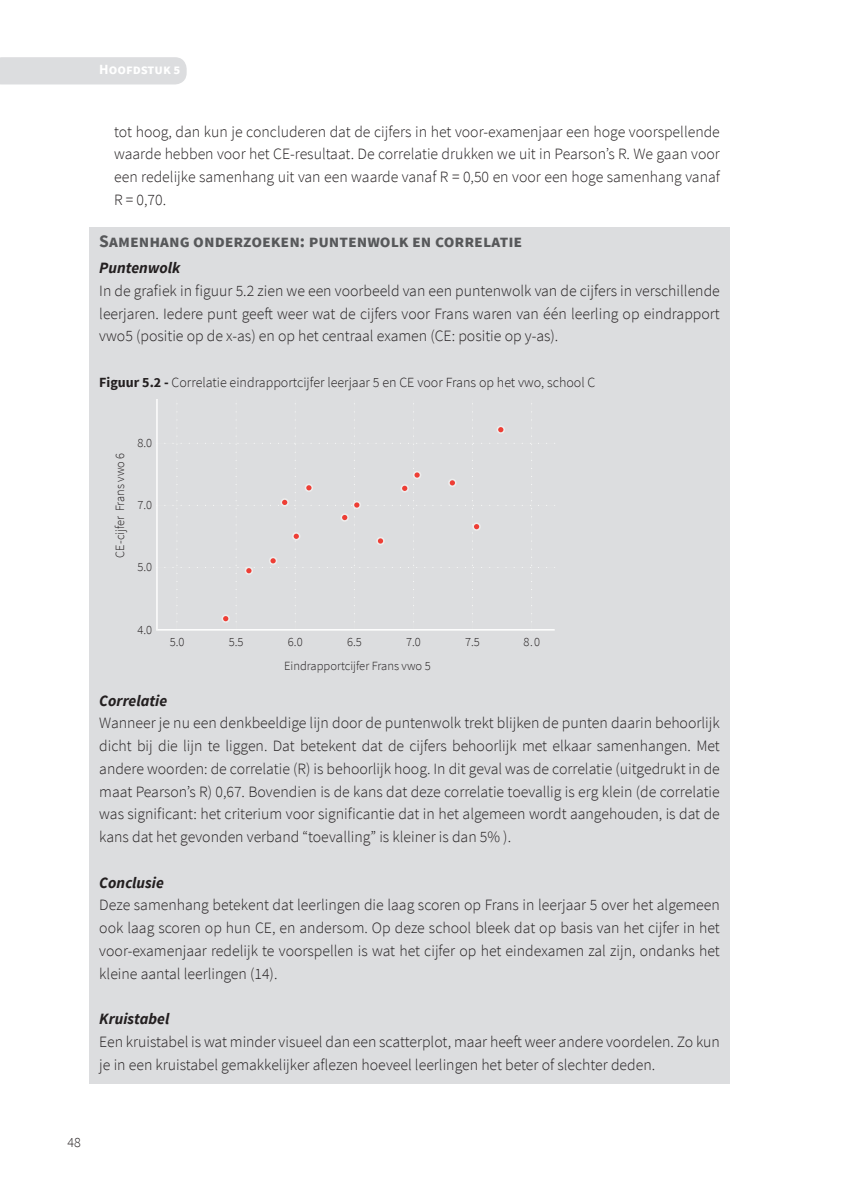
<style>
.page{position:relative;width:844px;height:1191px;background:#fff}
.page>*{position:absolute;margin:0;border:0;box-sizing:border-box;transform-origin:0 0}
.Kader_heading{font:700 17.5px "Source Sans Pro";letter-spacing:-.005em;color:#57585a}
.Body_Kader{font:300 15.75px/22.8px "Source Sans Pro";color:#231f20;text-align:justify}
.Body{font:300 15.75px/22.8px "Source Sans Pro";color:#231f20;text-align:justify}
.Kader_title_2{font:italic 700 15.75px "Source Sans Pro";color:#231f20}
.Body_Kader-2{font:300 14px "Source Sans Pro";color:#231f20}
.t1{font:700 14px "Source Sans Pro";color:#fff}
.t2{font:300 12.6px "Source Sans Pro";color:#231f20}
.t3{font:300 12.42px "Source Sans Pro";color:#231f20}
.s1{font-weight:700}
</style>
<div class="page">
<div style="left:0;top:57px;width:187px;height:27px;background:#dcdddf"></div>
<div style="left:89px;top:227px;width:640px;height:38px;background:#dcdddf"></div>
<div style="left:89px;top:251px;width:640px;height:36px;background:#dcdddf"></div>
<div style="left:89px;top:274px;width:640px;height:81px;background:#dcdddf"></div>
<div style="left:89px;top:342px;width:640px;height:36px;background:#dcdddf"></div>
<div style="left:89px;top:366px;width:640px;height:34px;background:#dcdddf"></div>
<div style="left:89px;top:386px;width:640px;height:36px;background:#dcdddf"></div>
<div style="left:89px;top:407px;width:640px;height:36px;background:#dcdddf"></div>
<div style="left:89px;top:428px;width:640px;height:36px;background:#dcdddf"></div>
<div style="left:89px;top:449px;width:640px;height:36px;background:#dcdddf"></div>
<div style="left:89px;top:470px;width:640px;height:36px;background:#dcdddf"></div>
<div style="left:89px;top:491px;width:640px;height:36px;background:#dcdddf"></div>
<div style="left:89px;top:512px;width:640px;height:36px;background:#dcdddf"></div>
<div style="left:89px;top:533px;width:640px;height:36px;background:#dcdddf"></div>
<div style="left:89px;top:554px;width:640px;height:36px;background:#dcdddf"></div>
<div style="left:89px;top:575px;width:640px;height:36px;background:#dcdddf"></div>
<div style="left:89px;top:596px;width:640px;height:36px;background:#dcdddf"></div>
<div style="left:89px;top:617px;width:640px;height:36px;background:#dcdddf"></div>
<div style="left:89px;top:638px;width:640px;height:36px;background:#dcdddf"></div>
<div style="left:89px;top:659px;width:640px;height:36px;background:#dcdddf"></div>
<div style="left:89px;top:684px;width:640px;height:35px;background:#dcdddf"></div>
<div style="left:89px;top:706px;width:640px;height:150px;background:#dcdddf"></div>
<div style="left:89px;top:843px;width:640px;height:35px;background:#dcdddf"></div>
<div style="left:89px;top:866px;width:640px;height:35px;background:#dcdddf"></div>
<div style="left:89px;top:888px;width:640px;height:104px;background:#dcdddf"></div>
<div style="left:89px;top:979px;width:640px;height:36px;background:#dcdddf"></div>
<div style="left:89px;top:1002px;width:640px;height:36px;background:#dcdddf"></div>
<div style="left:89px;top:1025px;width:640px;height:58px;background:#dcdddf"></div>
<hr style="left:157px;top:629px;width:397px;height:1px;background:#fff">
<hr style="left:156px;top:399px;width:2px;height:231px;background:#fff">
<div style="left:221px;top:614px;width:9px;height:9px;border:2px solid #ededed;border-radius:50%"></div>
<svg style="left:157px;top:400px;width:382px;height:222px"></svg>
<div style="left:292px;top:532px;width:8px;height:8px;border:2px solid #ededed;border-radius:50%"></div>
<div style="left:281px;top:499px;width:7px;height:7px;background:#ee3e35;border-radius:50%"></div>
<div style="left:280px;top:498px;width:9px;height:8px;border:2px solid #ededed;border-radius:50%"></div>
<div style="left:305px;top:484px;width:7px;height:7px;background:#ee3e35;border-radius:50%"></div>
<div style="left:304px;top:483px;width:9px;height:9px;border:2px solid #ededed;border-radius:50%"></div>
<div style="left:341px;top:514px;width:7px;height:7px;background:#ee3e35;border-radius:50%"></div>
<div style="left:340px;top:513px;width:9px;height:9px;border:2px solid #ededed;border-radius:50%"></div>
<div style="left:377px;top:537px;width:7px;height:7px;background:#ee3e35;border-radius:50%"></div>
<div style="left:376px;top:537px;width:8px;height:8px;border:2px solid #ededed;border-radius:50%"></div>
<div style="left:353px;top:501px;width:7px;height:7px;background:#ee3e35;border-radius:50%"></div>
<div style="left:352px;top:501px;width:9px;height:8px;border:2px solid #ededed;border-radius:50%"></div>
<div style="left:401px;top:485px;width:7px;height:7px;background:#ee3e35;border-radius:50%"></div>
<div style="left:400px;top:484px;width:9px;height:8px;border:2px solid #ededed;border-radius:50%"></div>
<div style="left:413px;top:471px;width:7px;height:7px;background:#ee3e35;border-radius:50%"></div>
<div style="left:413px;top:471px;width:8px;height:8px;border:2px solid #ededed;border-radius:50%"></div>
<div style="left:449px;top:479px;width:6px;height:7px;background:#ee3e35;border-radius:50%"></div>
<div style="left:448px;top:479px;width:8px;height:8px;border:2px solid #ededed;border-radius:50%"></div>
<div style="left:473px;top:523px;width:7px;height:7px;background:#ee3e35;border-radius:50%"></div>
<div style="left:472px;top:522px;width:8px;height:9px;border:2px solid #ededed;border-radius:50%"></div>
<div style="left:497px;top:426px;width:7px;height:7px;background:#ee3e35;border-radius:50%"></div>
<div style="left:496px;top:425px;width:9px;height:9px;border:2px solid #ededed;border-radius:50%"></div>
<p class="t1" style="left:99px;top:60px;width:83px">Hoofdstuk 5</p>
<p class="Body" style="left:114px;top:120px;width:607px">tot hoog, dan kun je concluderen dat de cijfers in het voor-examenjaar een hoge voorspellende waarde hebben voor het CE-resultaat. De correlatie drukken we uit in Pearson’s R. We gaan voor een redelijke samenhang uit van een waarde vanaf R = 0,50 en voor een hoge samenhang vanaf R = 0,70.</p>
<p class="Kader_heading" style="left:99px;top:229px;width:424px">Samenhang onderzoeken: puntenwolk en correlatie</p>
<p class="Kader_title_2" style="left:99px;top:257px;width:83px">Puntenwolk</p>
<p class="Body_Kader" style="left:99px;top:279px;width:622px">In de grafiek in figuur 5.2 zien we een voorbeeld van een puntenwolk van de cijfers in verschillende leerjaren. Iedere punt geeft weer wat de cijfers voor Frans waren van één leerling op eindrapport vwo5 (positie op de x-as) en op het centraal examen (CE: positie op y-as).</p>
<p class="Body_Kader-2" style="left:99px;top:374px;width:497px"><span class="s1">Figuur 5.2 -</span> Correlatie eindrapportcijfer leerjaar 5 en CE voor Frans op het vwo, school C</p>
<p class="t3" style="left:137px;top:373px;width:16px">9.0</p>
<p class="t2" style="left:112px;top:557px;width:106px;rotate:-90deg">CE-cijfer Frans vwo 6</p>
<p class="t3" style="left:137px;top:435px;width:16px">8.0</p>
<p class="t3" style="left:137px;top:497px;width:16px">7.0</p>
<p class="t3" style="left:137px;top:559px;width:16px">5.0</p>
<p class="t3" style="left:137px;top:622px;width:16px">4.0</p>
<p class="t3" style="left:170px;top:634px;width:16px">5.0</p>
<p class="t3" style="left:229px;top:634px;width:16px">5.5</p>
<p class="t3" style="left:288px;top:634px;width:16px">6.0</p>
<p class="t3" style="left:347px;top:634px;width:16px">6.5</p>
<p class="t3" style="left:406px;top:634px;width:16px">7.0</p>
<p class="t3" style="left:465px;top:634px;width:16px">7.5</p>
<p class="t3" style="left:523px;top:634px;width:18px">8.0</p>
<p class="t3" style="left:284px;top:658px;width:148px">Eindrapportcijfer Frans vwo 5</p>
<p class="Kader_title_2" style="left:99px;top:689px;width:69px">Correlatie</p>
<p class="Body_Kader" style="left:99px;top:711px;width:622px">Wanneer je nu een denkbeeldige lijn door de puntenwolk trekt blijken de punten daarin behoorlijk dicht bij die lijn te liggen. Dat betekent dat de cijfers behoorlijk met elkaar samenhangen. Met andere woorden: de correlatie (R) is behoorlijk hoog. In dit geval was de correlatie (uitgedrukt in de maat Pearson’s R) 0,67. Bovendien is de kans dat deze correlatie toevallig is erg klein (de correlatie was significant: het criterium voor significantie dat in het algemeen wordt aangehouden, is dat de kans dat het gevonden verband “toevalling” is kleiner is dan 5% ).</p>
<p class="Kader_title_2" style="left:99px;top:871px;width:66px">Conclusie</p>
<p class="Body_Kader" style="left:99px;top:893px;width:622px">Deze samenhang betekent dat leerlingen die laag scoren op Frans in leerjaar 5 over het algemeen ook laag scoren op hun CE, en andersom. Op deze school bleek dat op basis van het cijfer in het voor-examenjaar redelijk te voorspellen is wat het cijfer op het eindexamen zal zijn, ondanks het kleine aantal leerlingen (14).</p>
<p class="Kader_title_2" style="left:99px;top:1008px;width:72px">Kruistabel</p>
<p class="Body_Kader" style="left:99px;top:1030px;width:622px">Een kruistabel is wat minder visueel dan een scatterplot, maar heeft weer andere voordelen. Zo kun je in een kruistabel gemakkelijker aflezen hoeveel leerlingen het beter of slechter deden.</p>
<p class="Body_Kader-2" style="left:67px;top:1133px;width:15px">48</p>
</div>
